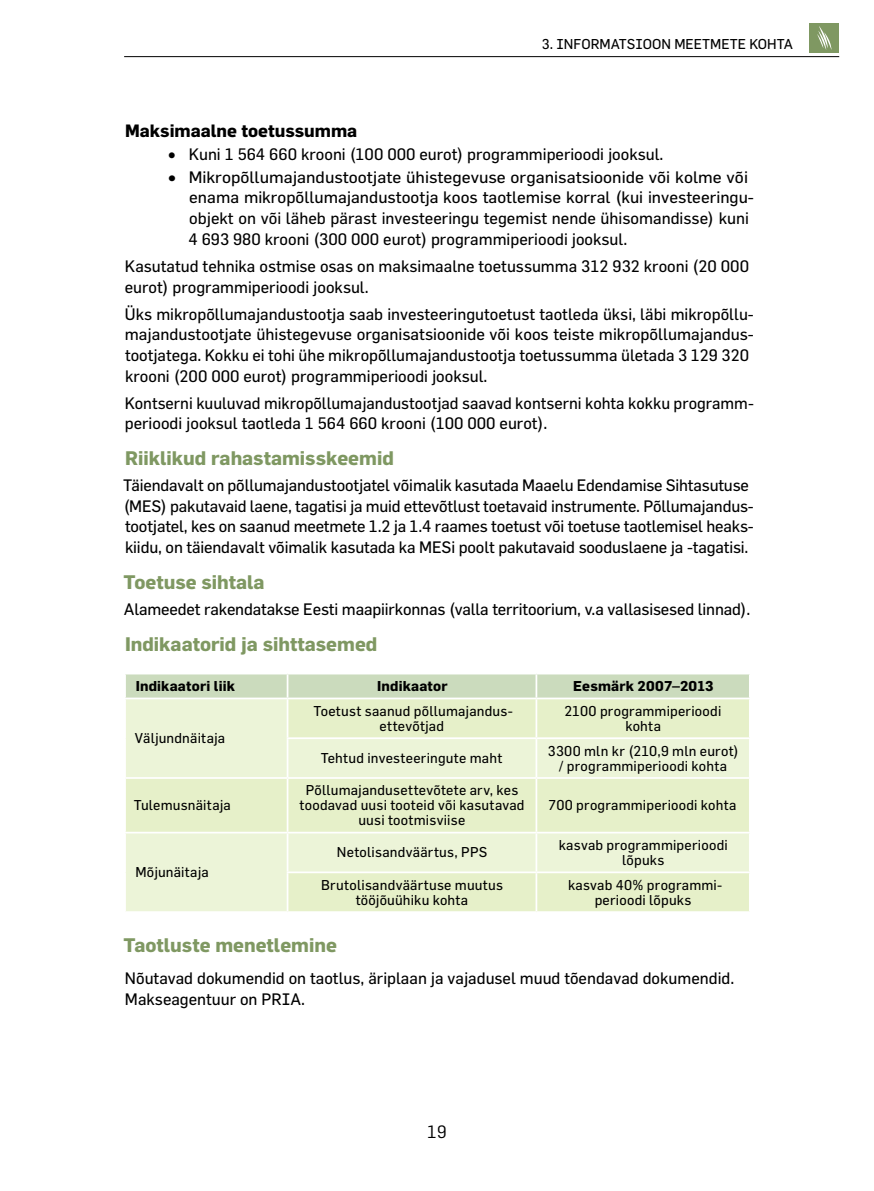
<style>
.page{position:relative;width:874px;height:1191px;background:#fff}
.page>*{position:absolute;margin:0;border:0;box-sizing:border-box;transform-origin:0 0}
.t1{font:700 19.25px "Flama";color:#7f9862}
.t2{font:700 17.5px "Flama";color:#000}
.t3{font:17.5px "Flama";color:#000}
.t4{font:16.28px/20.7px "Flama";color:#000}
.t5{font:16.28px/20.7px "Flama";color:#000;scale:1.05 1}
.t6{font:14px/14.9px "Flama";letter-spacing:.015em;color:#000;text-align:center}
.t7{font:700 14px "Flama";letter-spacing:.015em;color:#000}
</style>
<div class="page">
<hr style="left:124px;top:56px;width:714px;height:1px;background:#000">
<div style="left:809px;top:23px;width:29px;height:30px;background:#7f9862"></div>
<svg style="left:817px;top:26px;width:14px;height:24px"></svg>
<div style="left:126px;top:674px;width:622px;height:23px;background:#cbdbbd"></div>
<svg style="left:126px;top:699px;width:622px;height:212px;background:#e8f1d0"></svg>
<hr style="left:286px;top:674px;width:2px;height:23px;background:#fff">
<hr style="left:535px;top:674px;width:2px;height:23px;background:#fff">
<hr style="left:286px;top:699px;width:2px;height:38px;background:#fff">
<hr style="left:535px;top:699px;width:2px;height:38px;background:#fff">
<hr style="left:286px;top:737px;width:250px;height:2px;background:#fff">
<hr style="left:286px;top:739px;width:2px;height:38px;background:#fff">
<hr style="left:536px;top:737px;width:214px;height:2px;background:#fff">
<hr style="left:535px;top:739px;width:2px;height:38px;background:#fff">
<hr style="left:124px;top:777px;width:163px;height:2px;background:#fff">
<hr style="left:287px;top:777px;width:249px;height:2px;background:#fff">
<hr style="left:286px;top:779px;width:2px;height:52px;background:#fff">
<hr style="left:536px;top:777px;width:214px;height:2px;background:#fff">
<hr style="left:535px;top:779px;width:2px;height:52px;background:#fff">
<hr style="left:124px;top:831px;width:163px;height:2px;background:#fff">
<hr style="left:287px;top:831px;width:249px;height:2px;background:#fff">
<hr style="left:286px;top:833px;width:2px;height:38px;background:#fff">
<hr style="left:536px;top:831px;width:214px;height:2px;background:#fff">
<hr style="left:535px;top:833px;width:2px;height:38px;background:#fff">
<hr style="left:286px;top:871px;width:250px;height:2px;background:#fff">
<hr style="left:286px;top:873px;width:2px;height:38px;background:#fff">
<hr style="left:536px;top:871px;width:214px;height:2px;background:#fff">
<hr style="left:535px;top:873px;width:2px;height:38px;background:#fff">
<p class="t6" style="left:541px;top:37px;width:252px">3. INFORMATSIOON MEETMETE KOHTA</p>
<p class="t2" style="left:125px;top:120px;width:233px">Maksimaalne toetussumma</p>
<p class="t4" style="left:168px;top:143px;width:496px">• Kuni 1 564 660 krooni (100 000 eurot) programmiperioodi jooksul.</p>
<p class="t5" style="left:188px;top:166px;width:540px;text-indent:-20px">• Mikropõllumajandustootjate ühistegevuse organisatsioonide või kolme või enama mikropõllumajandustootja koos taotlemise korral (kui investeeringu&shy;objekt on või läheb pärast investeeringu tegemist nende ühisomandisse) kuni 4 693 980 krooni (300 000 eurot) programmiperioodi jooksul.</p>
<p class="t4" style="left:125px;top:255px;width:625px">Kasutatud tehnika ostmise osas on maksimaalne toetussumma 312 932 krooni (20 000 eurot) programmiperioodi jooksul.</p>
<p class="t4" style="left:125px;top:303px;width:630px">Üks mikropõllumajandustootja saab investeeringutoetust taotleda üksi, läbi mikropõllu&shy;majandustootjate ühistegevuse organisatsioonide või koos teiste mikropõllumajandus&shy;tootjatega. Kokku ei tohi ühe mikropõllumajandustootja toetussumma ületada 3 129 320 krooni (200 000 eurot) programmiperioodi jooksul.</p>
<p class="t4" style="left:125px;top:392px;width:630px">Kontserni kuuluvad mikropõllumajandustootjad saavad kontserni kohta kokku programm&shy;perioodi jooksul taotleda 1 564 660 krooni (100 000 eurot).</p>
<p class="t1" style="left:125px;top:447px;width:270px">Riiklikud rahastamisskeemid</p>
<p class="t4" style="left:123px;top:474px;width:631px">Täiendavalt on põllumajandustootjatel võimalik kasutada Maaelu Edendamise Sihtasutuse (MES) pakutavaid laene, tagatisi ja muid ettevõtlust toetavaid instrumente. Põllumajandus&shy;tootjatel, kes on saanud meetmete 1.2 ja 1.4 raames toetust või toetuse taotlemisel heaks&shy;kiidu, on täiendavalt võimalik kasutada ka MESi poolt pakutavaid sooduslaene ja -tagatisi.</p>
<p class="t1" style="left:123px;top:570px;width:143px">Toetuse sihtala</p>
<p class="t4" style="left:124px;top:598px;width:627px">Alameedet rakendatakse Eesti maapiirkonnas (valla territoorium, v.a vallasisesed linnad).</p>
<p class="t1" style="left:125px;top:632px;width:254px">Indikaatorid ja sihttasemed</p>
<p class="t7" style="left:136px;top:677px;width:101px">Indikaatori liik</p>
<p class="t7" style="left:377px;top:677px;width:72px">Indikaator</p>
<p class="t7" style="left:573px;top:677px;width:142px">Eesmärk 2007–2013</p>
<p class="t6" style="left:135px;top:730px;width:92px">Väljundnäitaja</p>
<p class="t6" style="left:134px;top:797px;width:98px">Tulemusnäitaja</p>
<p class="t6" style="left:313px;top:703px;width:199px">Toetust saanud põllumajandus&shy;ettevõtjad</p>
<p class="t6" style="left:564px;top:703px;width:158px">2100 programmiperioodi kohta</p>
<p class="t6" style="left:320px;top:750px;width:183px">Tehtud investeeringute maht</p>
<p class="t6" style="left:547px;top:743px;width:192px">3300 mln kr (210,9 mln eurot) / programmiperioodi kohta</p>
<p class="t6" style="left:299px;top:782px;width:226px">Põllumajandusettevõtete arv, kes toodavad uusi tooteid või kasutavad uusi tootmisviise</p>
<p class="t6" style="left:548px;top:797px;width:189px">700 programmiperioodi kohta</p>
<p class="t6" style="left:337px;top:844px;width:152px">Netolisandväärtus, PPS</p>
<p class="t6" style="left:558px;top:837px;width:170px">kasvab programmiperioodi lõpuks</p>
<p class="t6" style="left:321px;top:877px;width:183px">Brutolisandväärtuse muutus tööjõuühiku kohta</p>
<p class="t6" style="left:567px;top:877px;width:155px">kasvab 40% programmi&shy;perioodi lõpuks</p>
<p class="t1" style="left:123px;top:933px;width:215px">Taotluste menetlemine</p>
<p class="t4" style="left:125px;top:967px;width:610px">Nõutavad dokumendid on taotlus, äriplaan ja vajadusel muud tõendavad dokumendid.<br>Makseagentuur on PRIA.</p>
<p class="t6" style="left:135px;top:864px;width:75px">Mõjunäitaja</p>
<p class="t3" style="left:427px;top:1121px;width:21px">19</p>
</div>
